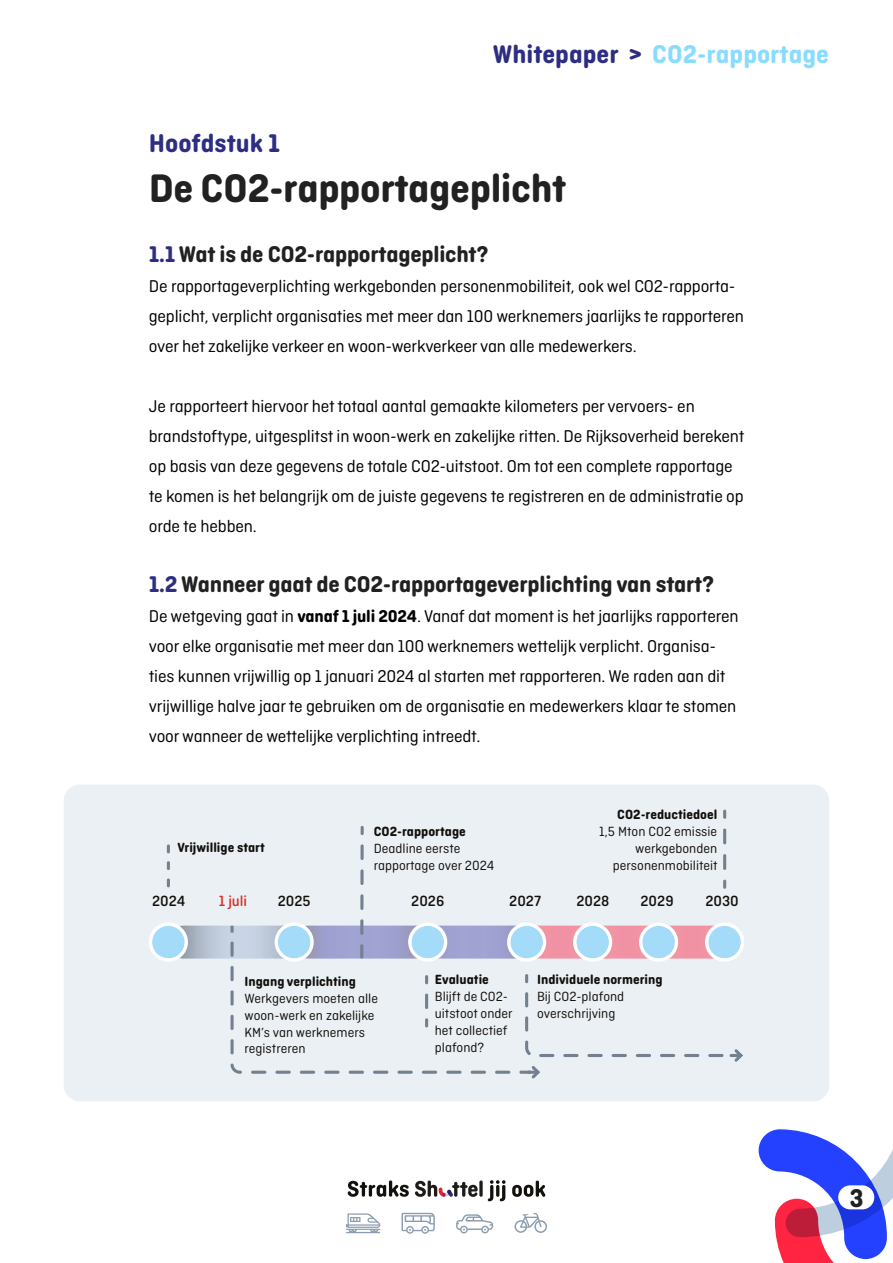
<style>
.page{position:relative;width:893px;height:1263px;background:#fff}
.page>*{position:absolute;margin:0;border:0;box-sizing:border-box;transform-origin:0 0}
.t1{font:700 42px "Ciutadella Rounded";letter-spacing:-.01em;color:#212121}
.t2{font:700 27px "Ciutadella Rounded";color:#8adcff}
.t3{font:700 27px "Ciutadella Rounded";color:#2d2e83}
.t4{font:700 27px "Ciutadella Rounded";color:#212121}
.t5{font:700 24px "Ciutadella Rounded";letter-spacing:-.01em;color:#212121}
.t6{font:18px/30px "Ciutadella Rounded";letter-spacing:-.01em;color:#000}
.t7{font:500 15.6px "Ciutadella Rounded";color:#12100b}
.t8{font:500 15.6px "Ciutadella Rounded";color:#d72d24}
.t9{font:14.1px/16.8px "Ciutadella Rounded";color:#12100b}
.t10{font:700 14.1px "Ciutadella Rounded";color:#12100b}
.s1{color:#2d2e83}
.s2{font-weight:700}
</style>
<div class="page">
<svg style="left:346px;top:1213px;width:34px;height:20px"></svg>
<svg style="left:514px;top:1213px;width:33px;height:20px"></svg>
<svg style="left:401px;top:1213px;width:34px;height:21px"></svg>
<svg style="left:456px;top:1214px;width:37px;height:19px"></svg>
<svg style="left:759px;top:1095px;width:134px;height:168px"></svg>
<div style="left:838px;top:1185px;width:36px;height:24px;background:#fff;border-radius:12px"></div>
<svg style="left:479px;top:1180px;width:4px;height:17px"></svg>
<svg style="left:415px;top:1180px;width:63px;height:17px"></svg>
<svg style="left:347px;top:1180px;width:62px;height:17px"></svg>
<svg style="left:488px;top:1180px;width:18px;height:21px"></svg>
<svg style="left:512px;top:1180px;width:33px;height:17px"></svg>
<div style="left:64px;top:784px;width:765px;height:317px;background:#ebf0f5;border-radius:16px"></div>
<svg style="left:167px;top:878px;width:3px;height:9px"></svg>
<svg style="left:167px;top:861px;width:3px;height:9px"></svg>
<svg style="left:167px;top:844px;width:3px;height:9px"></svg>
<svg style="left:723px;top:810px;width:3px;height:9px"></svg>
<hr style="left:723px;top:828px;width:3px;height:16px;background:#728090;border-radius:2px">
<hr style="left:723px;top:854px;width:3px;height:16px;background:#728090;border-radius:2px">
<svg style="left:723px;top:880px;width:3px;height:9px"></svg>
<svg style="left:361px;top:826px;width:3px;height:9px"></svg>
<svg style="left:360px;top:844px;width:4px;height:16px"></svg>
<svg style="left:360px;top:869px;width:4px;height:16px"></svg>
<hr style="left:360px;top:894px;width:3px;height:16px;background:#728090;border-radius:2px">
<hr style="left:360px;top:919px;width:3px;height:16px;background:#728090;border-radius:2px">
<svg style="left:149px;top:922px;width:595px;height:156px"></svg>
<h2 class="t3" style="left:149px;top:128px;width:133px">Hoofdstuk 1</h2>
<h2 class="t2" style="left:493px;top:38px;width:338px"><span class="s1">Whitepaper &gt;</span> CO2-rapportage</h2>
<h1 class="t1" style="left:149px;top:164px;width:419px">De CO2-rapportageplicht</h1>
<h3 class="t5" style="left:149px;top:240px;width:341px"><span class="s1">1.1</span> Wat is de CO2-rapportageplicht?</h3>
<p class="t6" style="left:149px;top:271px;width:597px">De rapportageverplichting werkgebonden personenmobiliteit, ook wel CO2-rapporta&shy;geplicht, verplicht organisaties met meer dan 100 werknemers jaarlijks te rapporteren over het zakelijke verkeer en woon-werkverkeer van alle medewerkers.</p>
<p class="t6" style="left:149px;top:391px;width:597px">Je rapporteert hiervoor het totaal aantal gemaakte kilometers per vervoers- en brandstoftype, uitgesplitst in woon-werk en zakelijke ritten. De Rijksoverheid berekent op basis van deze gegevens de totale CO2-uitstoot. Om tot een complete rapportage te komen is het belangrijk om de juiste gegevens te registreren en de administratie op orde te hebben.</p>
<h3 class="t5" style="left:149px;top:570px;width:567px"><span class="s1">1.2</span> Wanneer gaat de CO2-rapportageverplichting van start?</h3>
<p class="t6" style="left:149px;top:601px;width:591px">De wetgeving gaat in <span class="s2">vanaf 1 juli 2024</span>. Vanaf dat moment is het jaarlijks rapporteren voor elke organisatie met meer dan 100 werknemers wettelijk verplicht. Organisa&shy;ties kunnen vrijwillig op 1 januari 2024 al starten met rapporteren. We raden aan dit vrijwillige halve jaar te gebruiken om de organisatie en medewerkers klaar te stomen voor wanneer de wettelijke verplichting intreedt.</p>
<p class="t10" style="left:177px;top:839px;width:89px">Vrijwillige start</p>
<p class="t10" style="left:374px;top:823px;width:94px">CO2-rapportage</p>
<p class="t9" style="left:374px;top:840px;width:122px">Deadline eerste rapportage over 2024</p>
<p class="t10" style="left:617px;top:806px;width:102px">CO2-reductiedoel</p>
<p class="t9" style="left:599px;top:823px;width:120px;text-align:right">1,5 Mton CO2 emissie werkgebonden personenmobiliteit</p>
<p class="t7" style="left:152px;top:892px;width:35px">2024</p>
<p class="t8" style="left:219px;top:893px;width:30px">1 juli</p>
<p class="t7" style="left:278px;top:892px;width:34px">2025</p>
<p class="t7" style="left:411px;top:892px;width:35px">2026</p>
<p class="t7" style="left:509px;top:892px;width:33px">2027</p>
<p class="t7" style="left:576px;top:892px;width:35px">2028</p>
<p class="t7" style="left:640px;top:892px;width:35px">2029</p>
<p class="t7" style="left:705px;top:892px;width:35px">2030</p>
<p class="t10" style="left:245px;top:973px;width:113px">Ingang verplichting</p>
<p class="t9" style="left:245px;top:990px;width:135px">Werkgevers moeten alle woon-werk en zakelijke<br>KM’s van werknemers registreren</p>
<p class="t10" style="left:435px;top:972px;width:56px">Evaluatie</p>
<p class="t9" style="left:435px;top:988px;width:79px">Blijft de CO2- uitstoot onder het collectief plafond?</p>
<p class="t10" style="left:537px;top:972px;width:127px">Individuele normering</p>
<p class="t9" style="left:537px;top:988px;width:89px">Bij CO2-plafond overschrijving</p>
<h2 class="t4" style="left:849px;top:1182px;width:16px">3</h2>
</div>
